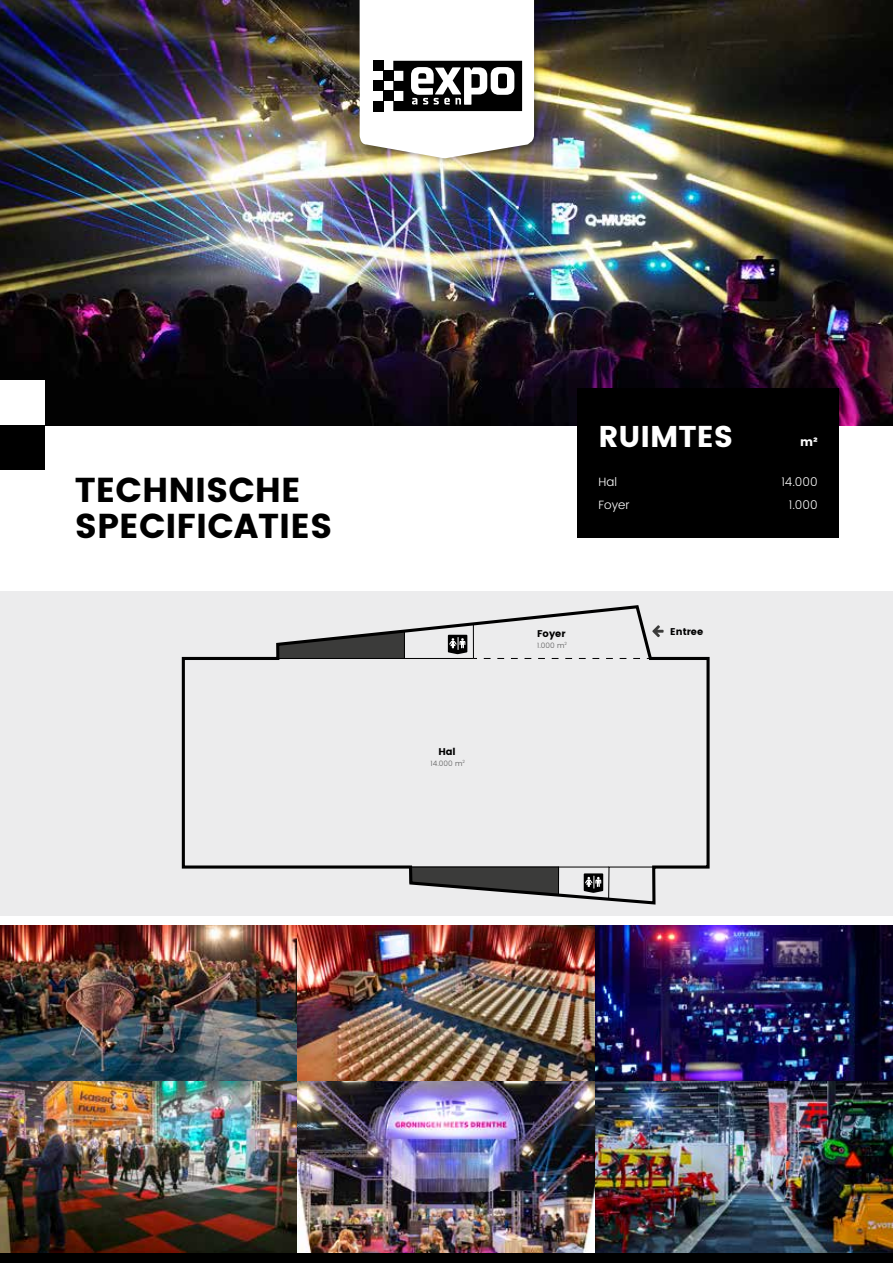
<style>
.page{position:relative;width:893px;height:1263px;background:#fff}
.page>*{position:absolute;margin:0;border:0;box-sizing:border-box;transform-origin:0 0}
.t1{font:34.5px/36px "Poppins";color:#000}
.t2{font:30px "Poppins";color:#fff}
.t3{font:300 12px/22.5px "Poppins";color:#fff}
.t4{font:12px "Poppins";color:#fff}
.t5{font:9.75px "Poppins";color:#000}
.t6{font:300 7.35px "Poppins";color:#565656}
</style>
<div class="page">
<div style="left:0;top:1242px;width:893px;height:21px;background:#000"></div>
<img style="left:0;top:1080px;width:298px;height:172px">
<img style="left:0;top:926px;width:298px;height:154px">
<img style="left:298px;top:1080px;width:298px;height:172px">
<img style="left:298px;top:926px;width:298px;height:154px">
<img style="left:596px;top:1080px;width:297px;height:172px">
<img style="left:596px;top:926px;width:297px;height:154px">
<div style="left:0;top:591px;width:893px;height:324px;background:#ececed"></div>
<svg style="left:181px;top:605px;width:529px;height:300px"></svg>
<svg style="left:277px;top:623px;width:363px;height:36px"></svg>
<img style="left:0;top:0;width:893px;height:425px">
<div style="left:577px;top:388px;width:262px;height:150px;background:#000"></div>
<div style="left:0;top:425px;width:45px;height:45px;background:#000"></div>
<div style="left:0;top:381px;width:45px;height:44px;background:#fff"></div>
<div style="left:358px;top:0;width:181px;height:165px;background:#000;opacity:.21"></div>
<svg style="left:359px;top:0;width:175px;height:159px"></svg>
<p class="t1" style="left:75px;top:472px;width:259px">TECHNISCHE<br>SPECIFICATIES</p>
<p class="t5" style="left:438px;top:746px;width:19px">Hal</p>
<p class="t6" style="left:431px;top:758px;width:36px">14.000 m<sup>2</sup></p>
<p class="t2" style="left:599px;top:419px;width:136px">RUIMTES</p>
<p class="t3" style="left:599px;top:471px;width:33px">Hal<br>Foyer</p>
<p class="t5" style="left:537px;top:628px;width:30px">Foyer</p>
<p class="t6" style="left:537px;top:640px;width:31px">1.000 m<sup>2</sup></p>
<p class="t5" style="left:670px;top:626px;width:34px">Entree</p>
<p class="t4" style="left:800px;top:435px;width:19px">m²</p>
<p class="t3" style="left:781px;top:471px;width:38px;text-align:right">14.000<br>1.000</p>
</div>
